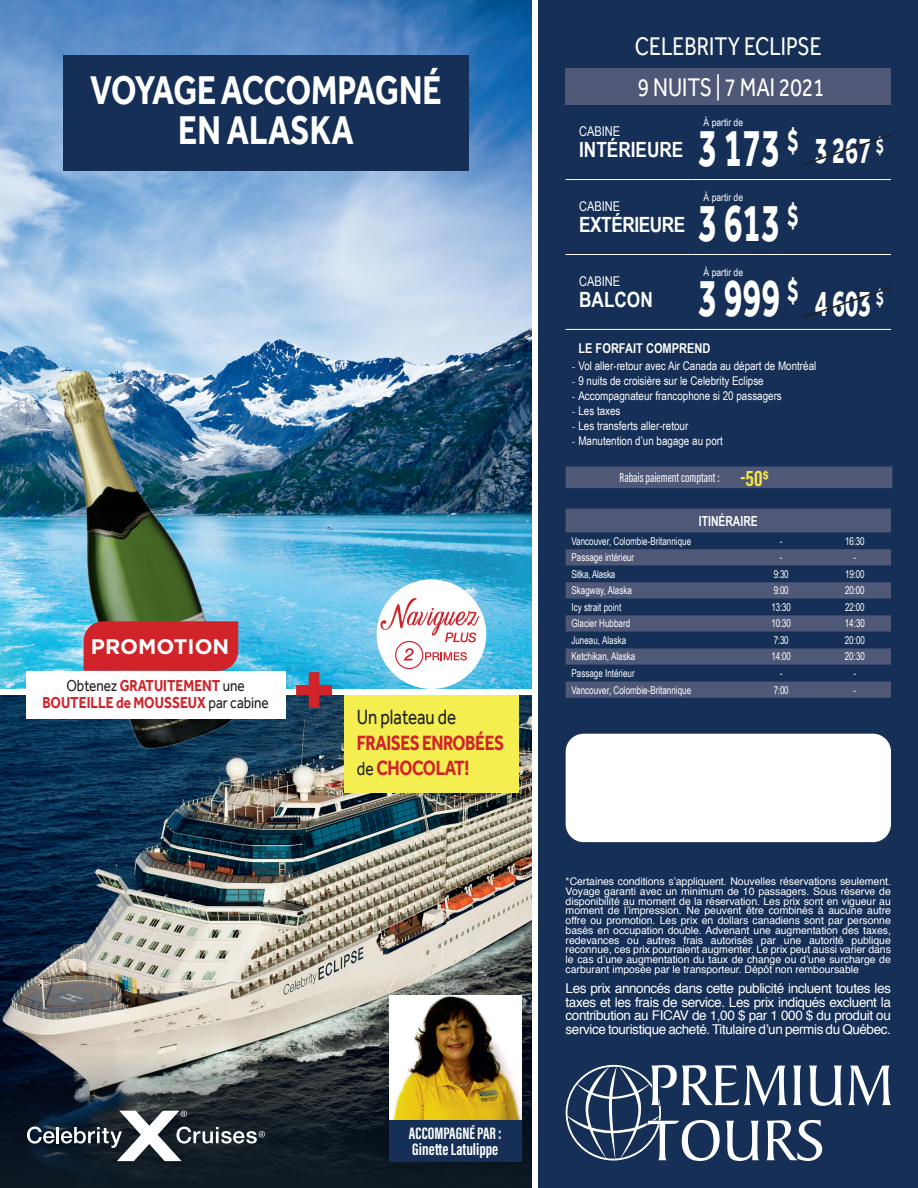
<style>
.page{position:relative;width:918px;height:1188px;background:#fff}
.page>*{position:absolute;margin:0;border:0;box-sizing:border-box;transform-origin:0 0}
.t1{font:700 55.65px "Effra";color:#fff;scale:.63 1}
.t2{font:700 41.25px/39.6px "Effra";color:#fff;text-align:center;scale:.8 1}
.t3{font:700 38.55px "Effra";color:#fff;scale:.63 1}
.t4{font:26.25px/41px "Effra";color:#fff;scale:.8 1}
.t5{font:700 21.3px/25.5px "Effra";letter-spacing:-.025em;color:#d1232a;scale:.8 1}
.t6{font:21.3px "Effra";color:#231f20;scale:.8 1}
.t7{font:700 21.15px "Gotham HTF";color:#fff}
.t8{font:700 21px "Arial Narrow";color:#fff}
.t9{font:700 21px "Arial Narrow";letter-spacing:-.02em;color:#fff}
.t10{font:700 17.1px/16.5px "Acumin Pro Extra Cond";color:#fff}
.t11{font:700 16.35px/16.4px "Effra";color:#d1232a;text-align:center;scale:.83 1}
.t12{font:700 13.95px "Arial Narrow";color:#fff;scale:.91 1}
.t13{font:13.5px/13.5px "Helvetica";letter-spacing:-.03em;color:#fff;text-align:justify}
.t14{font:13.5px "Acumin Pro Extra Cond";color:#fff}
.t15{font:13.5px "Arial Narrow";color:#fff}
.t16{font:700 13.5px "Arial Narrow";color:#fff}
.t17{font:12px "Arial Narrow";color:#fff}
.t18{font:10.8px "Arial Narrow";color:#fff;scale:.91 1}
.t19{font:10.8px "Arial Narrow";letter-spacing:-.02em;color:#fff;scale:.91 1}
.t20{font:10.5px/9.8px "Helvetica";letter-spacing:-.005em;color:#fff;text-align:justify}
.t21{font:10.5px "Arial Narrow";color:#fff}
.s1{font-weight:400;color:#231f20}
.s2{font-weight:400;font-size:19.5px;color:#231f20}
.s3{font-family:"Minion Pro"}
.s4{font-weight:700;font-size:22.5px;color:#f4e747}
</style>
<div class="page">
<img style="left:0;top:695px;width:532px;height:357px">
<div style="left:539px;top:0;width:379px;height:1188px;background:#152f56"></div>
<div style="left:566px;top:68px;width:325px;height:37px;background:#505878"></div>
<hr style="left:566px;top:254px;width:126px;height:1px;background:#fff">
<hr style="left:692px;top:254px;width:199px;height:1px;background:#fff">
<hr style="left:566px;top:329px;width:126px;height:1px;background:#fff">
<hr style="left:692px;top:329px;width:199px;height:1px;background:#fff">
<hr style="left:566px;top:179px;width:126px;height:1px;background:#fff">
<hr style="left:692px;top:179px;width:199px;height:1px;background:#fff">
<img style="left:0;top:0;width:532px;height:688px">
<svg style="left:848px;top:1066px;width:43px;height:40px"></svg>
<svg style="left:566px;top:1065px;width:276px;height:96px"></svg>
<div style="left:566px;top:734px;width:325px;height:108px;background:#fff;border-radius:18px"></div>
<div style="left:63px;top:55px;width:406px;height:116px;background:#152f56"></div>
<div style="left:566px;top:466px;width:326px;height:22px;background:#505878"></div>
<svg style="left:566px;top:509px;width:325px;height:189px;background:#4e5676"></svg>
<svg style="left:566px;top:533px;width:325px;height:148px"></svg>
<svg style="left:803px;top:134px;width:89px;height:32px"></svg>
<svg style="left:803px;top:287px;width:89px;height:31px"></svg>
<svg style="left:296px;top:672px;width:36px;height:36px"></svg>
<div style="left:344px;top:695px;width:175px;height:98px;background:#f4ee50"></div>
<img style="left:8px;top:344px;width:245px;height:427px">
<div style="left:26px;top:671px;width:259px;height:48px;background:#fff"></div>
<div style="left:84px;top:621px;width:154px;height:50px;background:#d1232a"></div>
<div style="left:377px;top:579px;width:109px;height:110px;background:#fff;border-radius:50%"></div>
<svg style="left:380px;top:598px;width:99px;height:71px"></svg>
<svg style="left:0;top:1052px;width:532px;height:136px;background:#2b343b"></svg>
<div style="left:389px;top:1120px;width:132px;height:42px;background:#152f56"></div>
<img style="left:389px;top:995px;width:132px;height:125px">
<svg style="left:27px;top:1127px;width:28px;height:17px"></svg>
<hr style="left:56px;top:1127px;width:3px;height:16px;background:#fff">
<svg style="left:61px;top:1111px;width:204px;height:50px"></svg>
<h2 class="t2" style="left:90px;top:70px;width:441px">VOYAGE ACCOMPAGNÉ<br>EN ALASKA</h2>
<h3 class="t7" style="left:91px;top:634px;width:140px">PROMOTION</h3>
<h3 class="t11" style="left:42px;top:677px;width:274px"><span class="s1">Obtenez</span> GRATUITEMENT <span class="s1">une<br></span>BOUTEILLE de MOUSSEUX <span class="s1">par cabine</span></h3>
<h3 class="t6" style="left:357px;top:704px;width:126px">Un plateau de</h3>
<h3 class="t5" style="left:357px;top:729px;width:186px">FRAISES ENROBÉES <span class="s2">de</span> CHOCOLAT!</h3>
<h3 class="t10" style="left:409px;top:1125px;width:94px">ACCOMPAGNÉ PAR :<br>Ginette Latulippe</h3>
<h3 class="t4" style="left:635px;top:25px;width:239px">CELEBRITY ECLIPSE<br>9 NUITS | 7 MAI 2021</h3>
<p class="t15" style="left:579px;top:122px;width:43px">CABINE</p>
<h3 class="t8" style="left:579px;top:134px;width:106px">INTÉRIEURE</h3>
<p class="t15" style="left:579px;top:197px;width:43px">CABINE</p>
<h3 class="t9" style="left:579px;top:209px;width:108px">EXTÉRIEURE</h3>
<p class="t21" style="left:704px;top:114px;width:41px">À partir de</p>
<h1 class="t1" style="left:698px;top:114px;width:161px">3 173 <sup>$</sup></h1>
<p class="t21" style="left:704px;top:189px;width:41px">À partir de</p>
<h1 class="t1" style="left:698px;top:189px;width:161px">3 613 <sup>$</sup></h1>
<h3 class="t3" style="left:815px;top:127px;width:111px">3 267 <sup>$</sup></h3>
<p class="t21" style="left:704px;top:264px;width:41px">À partir de</p>
<h1 class="t1" style="left:698px;top:264px;width:161px">3 999 <sup>$</sup></h1>
<p class="t16" style="left:578px;top:338px;width:134px">LE FORFAIT COMPREND</p>
<p class="t17" style="left:572px;top:357px;width:246px"><span class="s3">-</span> Vol aller-retour avec Air Canada au départ de Montréal</p>
<p class="t17" style="left:572px;top:372px;width:194px"><span class="s3">-</span> 9 nuits de croisière sur le Celebrity Eclipse</p>
<p class="t17" style="left:572px;top:387px;width:212px"><span class="s3">-</span> Accompagnateur francophone si 20 passagers</p>
<p class="t17" style="left:572px;top:402px;width:50px"><span class="s3">-</span> Les taxes</p>
<p class="t17" style="left:572px;top:417px;width:118px"><span class="s3">-</span> Les transferts aller-retour</p>
<p class="t17" style="left:572px;top:432px;width:153px"><span class="s3">-</span> Manutention d’un bagage au port</p>
<p class="t15" style="left:579px;top:272px;width:43px">CABINE</p>
<h3 class="t8" style="left:579px;top:284px;width:75px">BALCON</h3>
<h3 class="t3" style="left:815px;top:280px;width:111px">4 603 <sup>$</sup></h3>
<p class="t14" style="left:620px;top:470px;width:150px">Rabais paiement comptant : <span class="s4">-50$</span></p>
<h3 class="t12" style="left:699px;top:510px;width:66px">ITINÉRAIRE</h3>
<p class="t18" style="left:571px;top:533px;width:133px">Vancouver, Colombie-Britannique</p>
<p class="t18" style="left:780px;top:533px;width:4px">-</p>
<p class="t18" style="left:845px;top:533px;width:23px">16:30</p>
<p class="t18" style="left:571px;top:550px;width:71px">Passage intérieur</p>
<p class="t18" style="left:780px;top:550px;width:4px">-</p>
<p class="t18" style="left:854px;top:550px;width:4px">-</p>
<p class="t19" style="left:571px;top:566px;width:50px">Sitka, Alaska</p>
<p class="t18" style="left:774px;top:566px;width:18px">9:30</p>
<p class="t18" style="left:845px;top:566px;width:23px">19:00</p>
<p class="t18" style="left:571px;top:583px;width:68px">Skagway, Alaska</p>
<p class="t18" style="left:774px;top:583px;width:18px">9:00</p>
<p class="t18" style="left:845px;top:583px;width:23px">20:00</p>
<p class="t18" style="left:571px;top:599px;width:56px">Icy strait point</p>
<p class="t18" style="left:772px;top:599px;width:23px">13:30</p>
<p class="t18" style="left:845px;top:599px;width:23px">22:00</p>
<p class="t18" style="left:571px;top:616px;width:66px">Glacier Hubbard</p>
<p class="t18" style="left:772px;top:616px;width:23px">10:30</p>
<p class="t18" style="left:845px;top:616px;width:24px">14:30</p>
<p class="t18" style="left:571px;top:632px;width:62px">Juneau, Alaska</p>
<p class="t18" style="left:774px;top:632px;width:18px">7:30</p>
<p class="t18" style="left:845px;top:632px;width:24px">20:00</p>
<p class="t18" style="left:571px;top:649px;width:72px">Ketchikan, Alaska</p>
<p class="t18" style="left:772px;top:649px;width:23px">14:00</p>
<p class="t18" style="left:845px;top:649px;width:24px">20:30</p>
<p class="t18" style="left:571px;top:665px;width:71px">Passage Intérieur</p>
<p class="t18" style="left:780px;top:665px;width:4px">-</p>
<p class="t18" style="left:854px;top:665px;width:4px">-</p>
<p class="t18" style="left:571px;top:682px;width:133px">Vancouver, Colombie-Britannique</p>
<p class="t18" style="left:774px;top:682px;width:18px">7:00</p>
<p class="t18" style="left:854px;top:682px;width:4px">-</p>
<p class="t20" style="left:566px;top:877px;width:327px">*Certaines conditions s’appliquent. Nouvelles réservations seulement.<br>Voyage garanti avec un minimum de 10 passagers. Sous réserve de disponibilité au moment de la réservation. Les prix sont en vigueur au moment de l’impression. Ne peuvent être combinés à aucune autre offre ou promotion. Les prix en dollars canadiens sont par personne basés en occupation double. Advenant une augmentation des taxes, redevances ou autres frais autorisés par une autorité publique reconnue, ces prix pourraient augmenter. Le prix peut aussi varier dans le cas d’une augmentation du taux de change ou d’une surcharge de carburant imposée par le transporteur. Dépôt non remboursable</p>
<p class="t13" style="left:566px;top:982px;width:327px">Les prix annoncés dans cette publicité incluent toutes les taxes et les frais de service. Les prix indiqués excluent la contribution au FICAV de 1,00 $ par 1 000 $ du produit ou service touristique acheté. Titulaire d’un permis du Québec.</p>
</div>
